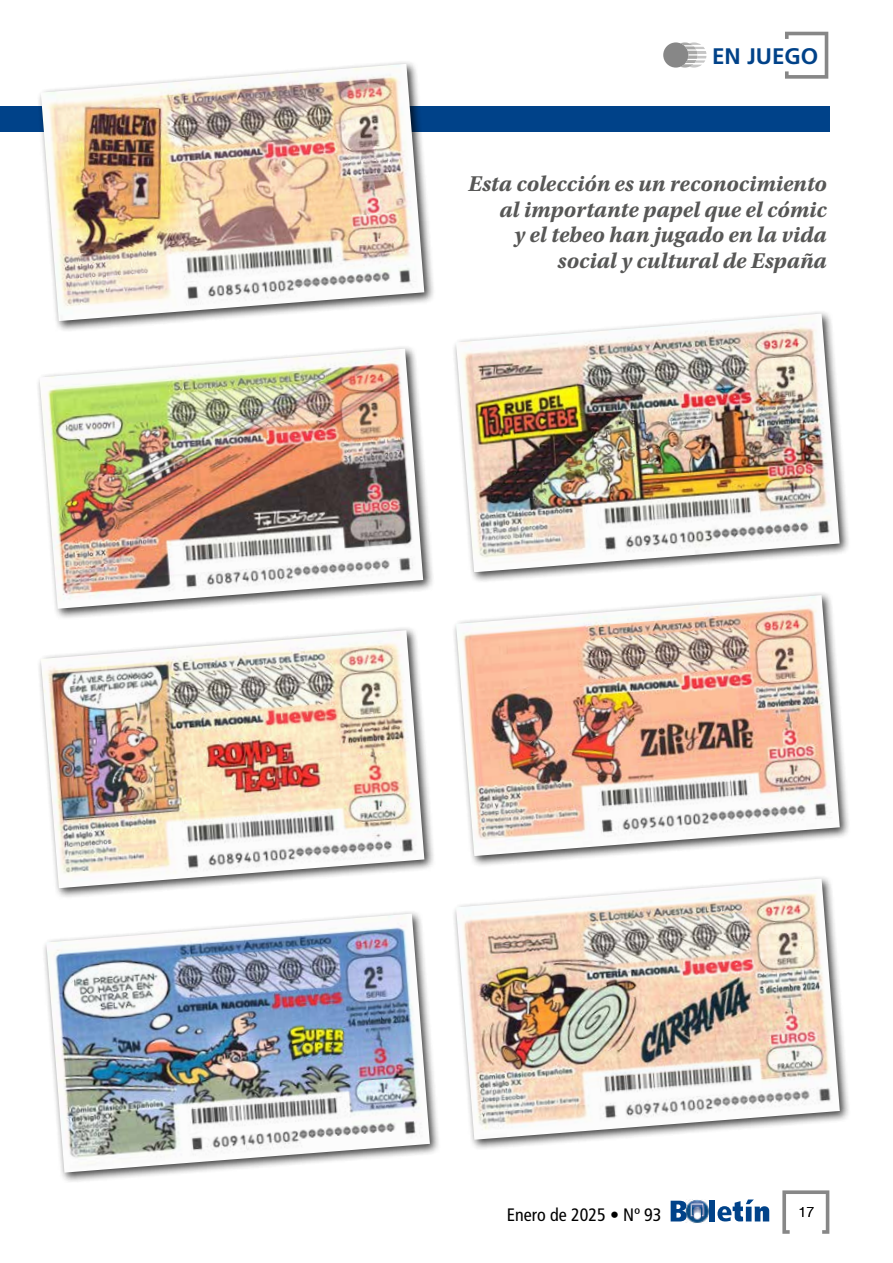
<style>
.page{position:relative;width:893px;height:1263px;background:#fff}
.page>*{position:absolute;margin:0;border:0;box-sizing:border-box;transform-origin:0 0}
.t1{font:italic 700 22.5px/25.5px "Utopia Std";color:#575756;text-align:right}
.t2{font:700 22.5px "Frutiger LT Std";color:#004289}
.t3{font:condensed 18px "Frutiger LT Std";color:#000}
.t4{font:300 14.25px "Helvetica Neue LT Std";color:#000}
</style>
<div class="page">
<svg style="left:782px;top:1190px;width:47px;height:44px"></svg>
<svg style="left:671px;top:1201px;width:15px;height:20px"></svg>
<div style="left:709px;top:1200px;width:6px;height:21px;background:#004289"></div>
<svg style="left:717px;top:1199px;width:52px;height:22px"></svg>
<img style="left:686px;top:1199px;width:23px;height:24px">
<svg style="left:785px;top:32px;width:43px;height:47px"></svg>
<svg style="left:681px;top:42px;width:25px;height:26px"></svg>
<div style="left:663px;top:42px;width:25px;height:26px;background:#878787;border-radius:50%"></div>
<div style="left:0;top:106px;width:829px;height:26px;background:#004289"></div>
<div style="left:35px;top:344px;width:399px;height:276px;background:#000;opacity:.75"></div>
<img style="left:39px;top:349px;width:384px;height:260px">
<div style="left:37px;top:60px;width:399px;height:272px;background:#000;opacity:.75"></div>
<img style="left:41px;top:64px;width:383px;height:257px">
<div style="left:37px;top:626px;width:399px;height:273px;background:#000;opacity:.75"></div>
<img style="left:41px;top:630px;width:383px;height:258px">
<div style="left:42px;top:909px;width:399px;height:275px;background:#000;opacity:.75"></div>
<img style="left:46px;top:913px;width:384px;height:259px">
<div style="left:452px;top:591px;width:399px;height:276px;background:#000;opacity:.75"></div>
<img style="left:456px;top:595px;width:384px;height:261px">
<div style="left:452px;top:874px;width:399px;height:277px;background:#000;opacity:.75"></div>
<img style="left:456px;top:878px;width:384px;height:262px">
<div style="left:452px;top:309px;width:399px;height:275px;background:#000;opacity:.75"></div>
<img style="left:456px;top:314px;width:384px;height:258px">
<p class="t2" style="left:712px;top:43px;width:108px">EN JUEGO</p>
<p class="t1" style="left:468px;top:171px;width:360px">Esta colección es un reconocimiento al importante papel que el cómic<br>y el tebeo han jugado en la vida social y cultural de España</p>
<p class="t3" style="left:507px;top:1204px;width:156px">Enero de 2025 • Nº 93</p>
<p class="t4" style="left:798px;top:1203px;width:17px">17</p>
</div>
